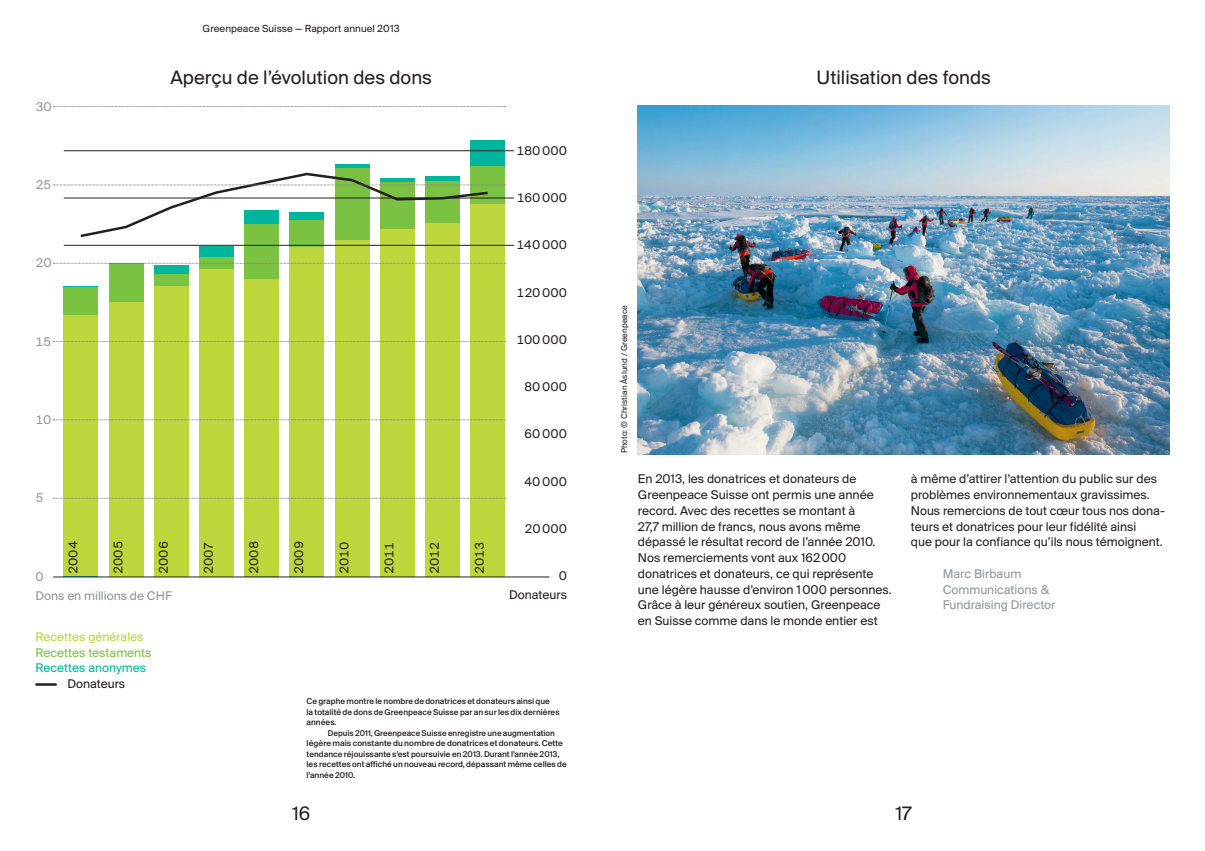
<style>
.page{position:relative;width:1205px;height:851px;background:#fff}
.page>*{position:absolute;margin:0;border:0;box-sizing:border-box;transform-origin:0 0}
.t1{font:20.25px "Suisse BP Intl";color:#231f20}
.t2{font:13.12px/15.8px "Suisse BP Intl";color:#231f20}
.t3{font:13.12px/15.8px "Suisse BP Intl";color:#939598}
.t4{font:13.12px "Suisse BP Intl";color:#7bc142}
.t5{font:13.12px "Suisse BP Intl";color:#bdd63c}
.t6{font:13.12px "Suisse BP Intl";color:#00b59d}
.t7{font:10.75px "Suisse BP Intl";letter-spacing:.005em;color:#231f20}
.t8{font:500 8.75px/10.5px "Suisse BP Intl";letter-spacing:.005em;color:#231f20}
.t9{font:8.75px "Suisse BP Intl";color:#231f20}
</style>
<div class="page">
<hr style="left:35px;top:683px;width:22px;height:2px;background:#231f20">
<img style="left:638px;top:105px;width:531px;height:349px">
<div style="left:64px;top:287px;width:34px;height:289px;background:#7bc142"></div>
<div style="left:64px;top:315px;width:34px;height:261px;background:#bdd63c"></div>
<div style="left:109px;top:264px;width:34px;height:312px;background:#7bc142"></div>
<div style="left:109px;top:302px;width:34px;height:274px;background:#bdd63c"></div>
<div style="left:154px;top:265px;width:35px;height:311px;background:#00b59d"></div>
<div style="left:154px;top:274px;width:35px;height:302px;background:#7bc142"></div>
<div style="left:154px;top:286px;width:35px;height:290px;background:#bdd63c"></div>
<div style="left:199px;top:246px;width:35px;height:330px;background:#00b59d"></div>
<div style="left:199px;top:257px;width:35px;height:319px;background:#7bc142"></div>
<div style="left:199px;top:269px;width:35px;height:307px;background:#bdd63c"></div>
<div style="left:244px;top:224px;width:35px;height:352px;background:#7bc142"></div>
<div style="left:244px;top:279px;width:35px;height:297px;background:#bdd63c"></div>
<div style="left:289px;top:247px;width:35px;height:329px;background:#bdd63c"></div>
<div style="left:335px;top:240px;width:34px;height:336px;background:#bdd63c"></div>
<div style="left:380px;top:229px;width:34px;height:347px;background:#bdd63c"></div>
<div style="left:425px;top:223px;width:35px;height:353px;background:#bdd63c"></div>
<svg style="left:470px;top:140px;width:35px;height:436px"></svg>
<div style="left:470px;top:204px;width:35px;height:372px;background:#bdd63c"></div>
<hr style="left:64px;top:150px;width:450px;height:1px;background:#231f20">
<hr style="left:64px;top:198px;width:450px;height:1px;background:#231f20">
<hr style="left:64px;top:245px;width:450px;height:1px;background:#231f20">
<hr style="left:53px;top:576px;width:496px;height:1px;background:#231f20">
<svg style="left:53px;top:106px;width:453px;height:1px"></svg>
<svg style="left:53px;top:171px;width:453px;height:68px"></svg>
<svg style="left:53px;top:263px;width:453px;height:1px"></svg>
<svg style="left:53px;top:341px;width:453px;height:1px"></svg>
<svg style="left:53px;top:419px;width:453px;height:1px"></svg>
<svg style="left:53px;top:498px;width:453px;height:1px"></svg>
<p class="t3" style="left:35px;top:98px;width:18px">30</p>
<p class="t3" style="left:35px;top:176px;width:18px">25</p>
<p class="t3" style="left:35px;top:255px;width:18px">20</p>
<p class="t3" style="left:35px;top:333px;width:17px">15</p>
<p class="t3" style="left:35px;top:411px;width:17px">10</p>
<p class="t3" style="left:35px;top:490px;width:10px">5</p>
<p class="t7" style="left:203px;top:22px;width:199px">Greenpeace Suisse — Rapport annuel 2013</p>
<h1 class="t1" style="left:170px;top:65px;width:263px">Aperçu de l’évolution des dons</h1>
<p class="t2" style="left:65px;top:573px;width:34px;rotate:-90deg">2004</p>
<p class="t2" style="left:110px;top:573px;width:34px;rotate:-90deg">2005</p>
<p class="t2" style="left:155px;top:573px;width:34px;rotate:-90deg">2006</p>
<p class="t2" style="left:200px;top:573px;width:34px;rotate:-90deg">2007</p>
<p class="t2" style="left:246px;top:573px;width:34px;rotate:-90deg">2008</p>
<p class="t2" style="left:291px;top:573px;width:34px;rotate:-90deg">2009</p>
<p class="t2" style="left:336px;top:573px;width:33px;rotate:-90deg">2010</p>
<p class="t2" style="left:381px;top:573px;width:33px;rotate:-90deg">2011</p>
<p class="t2" style="left:426px;top:573px;width:33px;rotate:-90deg">2012</p>
<p class="t2" style="left:471px;top:573px;width:33px;rotate:-90deg">2013</p>
<p class="t3" style="left:35px;top:587px;width:138px">Dons en millions de CHF</p>
<p class="t3" style="left:35px;top:568px;width:10px">0</p>
<p class="t5" style="left:35px;top:628px;width:110px">Recettes générales</p>
<p class="t4" style="left:35px;top:644px;width:118px">Recettes testaments</p>
<p class="t6" style="left:35px;top:660px;width:112px">Recettes anonymes</p>
<p class="t2" style="left:67px;top:675px;width:59px">Donateurs</p>
<p class="t2" style="left:516px;top:142px;width:52px">180000</p>
<p class="t2" style="left:517px;top:189px;width:52px">160000</p>
<p class="t2" style="left:516px;top:237px;width:52px">140000</p>
<p class="t2" style="left:516px;top:284px;width:52px">120000</p>
<p class="t2" style="left:516px;top:331px;width:52px">100000</p>
<p class="t2" style="left:524px;top:378px;width:44px">80000</p>
<p class="t2" style="left:524px;top:426px;width:44px">60000</p>
<p class="t2" style="left:524px;top:473px;width:45px">40000</p>
<p class="t2" style="left:524px;top:520px;width:44px">20000</p>
<p class="t2" style="left:509px;top:566px;width:59px;line-height:18.6px;text-align:right">0<br>Donateurs</p>
<p class="t8" style="left:306px;top:695px;width:255px">Ce graphe montre le nombre de donatrices et donateurs ainsi que<br>la totalité de dons de Greenpeace Suisse par an sur les dix dernières années.</p>
<p class="t8" style="left:306px;top:727px;width:262px;text-indent:21px">Depuis 2011, Greenpeace Suisse enregistre une augmentation légère mais constante du nombre de donatrices et donateurs. Cette tendance réjouissante s’est poursuivie en 2013. Durant l’année 2013, les recettes ont affiché un nouveau record, dépassant même celles de l’année 2010.</p>
<h1 class="t1" style="left:816px;top:65px;width:176px">Utilisation des fonds</h1>
<p class="t9" style="left:619px;top:453px;width:150px;rotate:-90deg">Photo: © Christian Åslund / Greenpeace</p>
<p class="t2" style="left:638px;top:471px;width:255px">En 2013, les donatrices et donateurs de Greenpeace Suisse ont permis une année record. Avec des recettes se montant à<br>27,7 million de francs, nous avons même dépassé le résultat record de l’année 2010.<br>Nos remerciements vont aux 162000 donatrices et donateurs, ce qui représente une légère hausse d’environ 1000 personnes.<br>Grâce à leur généreux soutien, Greenpeace en Suisse comme dans le monde entier est</p>
<p class="t2" style="left:911px;top:471px;width:256px">à même d’attirer l’attention du public sur des problèmes environnementaux gravissimes.<br>Nous remercions de tout cœur tous nos dona&shy;teurs et donatrices pour leur fidélité ainsi<br>que pour la confiance qu’ils nous témoignent.</p>
<p class="t3" style="left:943px;top:565px;width:114px">Marc Birbaum<br>Communications &amp;<br>Fundraising Director</p>
<h1 class="t1" style="left:292px;top:800px;width:20px">16</h1>
<h1 class="t1" style="left:895px;top:800px;width:17px">17</h1>
</div>
